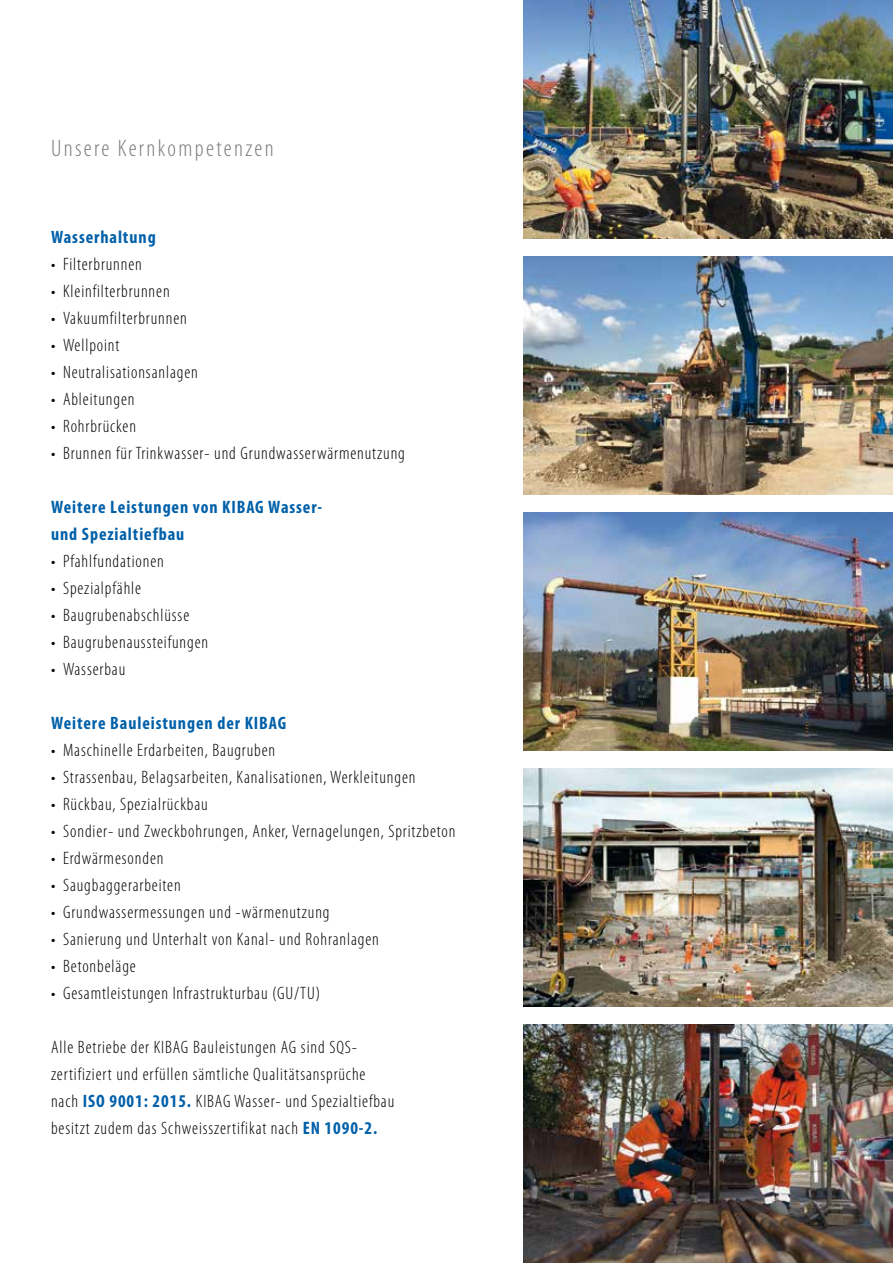
<style>
.page{position:relative;width:893px;height:1263px;background:#fff}
.page>*{position:absolute;margin:0;border:0;box-sizing:border-box;transform-origin:0 0}
.t1{font:300 condensed 24px "Myriad Pro";letter-spacing:.1em;color:#7b7c7e}
.t2{font:300 condensed 18px/27px "Myriad Pro";letter-spacing:.05em;color:#000}
.t3{font:700 condensed 18px/27px "Myriad Pro";letter-spacing:.05em;color:#0060a9}
.s1{font-weight:700;color:#0060a9}
</style>
<div class="page">
<img style="left:523px;top:0;width:370px;height:238px">
<img style="left:523px;top:256px;width:370px;height:238px">
<img style="left:523px;top:512px;width:370px;height:238px">
<img style="left:523px;top:1025px;width:370px;height:238px">
<img style="left:523px;top:769px;width:370px;height:238px">
<h1 class="t1" style="left:51px;top:134px;width:224px">Unsere Kernkompetenzen</h1>
<p class="t3" style="left:51px;top:224px;width:106px">Wasserhaltung</p>
<p class="t2" style="left:51px;top:251px;width:92px">• Filterbrunnen</p>
<p class="t2" style="left:51px;top:278px;width:120px">• Kleinfilterbrunnen</p>
<p class="t2" style="left:51px;top:305px;width:137px">• Vakuumfilterbrunnen</p>
<p class="t2" style="left:51px;top:332px;width:70px">• Wellpoint</p>
<p class="t2" style="left:51px;top:359px;width:148px">• Neutralisationsanlagen</p>
<p class="t2" style="left:51px;top:386px;width:85px">• Ableitungen</p>
<p class="t2" style="left:51px;top:413px;width:87px">• Rohrbrücken</p>
<p class="t2" style="left:51px;top:440px;width:355px">• Brunnen für Trinkwasser- und Grundwasserwärmenutzung</p>
<p class="t3" style="left:51px;top:494px;width:273px">Weitere Leistungen von KIBAG Wasser&shy;und Spezialtiefbau</p>
<p class="t2" style="left:51px;top:548px;width:114px">• Pfahlfundationen</p>
<p class="t2" style="left:51px;top:575px;width:92px">• Spezialpfähle</p>
<p class="t2" style="left:51px;top:602px;width:140px">• Baugrubenabschlüsse</p>
<p class="t2" style="left:51px;top:629px;width:159px">• Baugrubenaussteifungen</p>
<p class="t2" style="left:51px;top:656px;width:76px">• Wasserbau</p>
<p class="t3" style="left:51px;top:710px;width:237px">Weitere Bauleistungen der KIBAG</p>
<p class="t2" style="left:51px;top:737px;width:226px">• Maschinelle Erdarbeiten, Baugruben</p>
<p class="t2" style="left:51px;top:764px;width:366px">• Strassenbau, Belagsarbeiten, Kanalisationen, Werkleitungen</p>
<p class="t2" style="left:51px;top:791px;width:158px">• Rückbau, Spezialrückbau</p>
<p class="t2" style="left:51px;top:818px;width:406px">• Sondier- und Zweckbohrungen, Anker, Vernagelungen, Spritzbeton</p>
<p class="t2" style="left:51px;top:845px;width:114px">• Erdwärmesonden</p>
<p class="t2" style="left:51px;top:872px;width:131px">• Saugbaggerarbeiten</p>
<p class="t2" style="left:51px;top:899px;width:280px">• Grundwassermessungen und -wärmenutzung</p>
<p class="t2" style="left:51px;top:926px;width:329px">• Sanierung und Unterhalt von Kanal- und Rohranlagen</p>
<p class="t2" style="left:51px;top:953px;width:86px">• Betonbeläge</p>
<p class="t2" style="left:51px;top:980px;width:271px">• Gesamtleistungen Infrastrukturbau (GU/TU)</p>
<p class="t2" style="left:51px;top:1034px;width:345px">Alle Betriebe der KIBAG Bauleistungen AG sind SQS&shy;zertifiziert und erfüllen sämtliche Qualitätsansprüche nach <span class="s1">ISO 9001: 2015.</span> KIBAG Wasser- und Spezialtiefbau besitzt zudem das Schweisszertifikat nach <span class="s1">EN 1090-2.</span></p>
</div>
